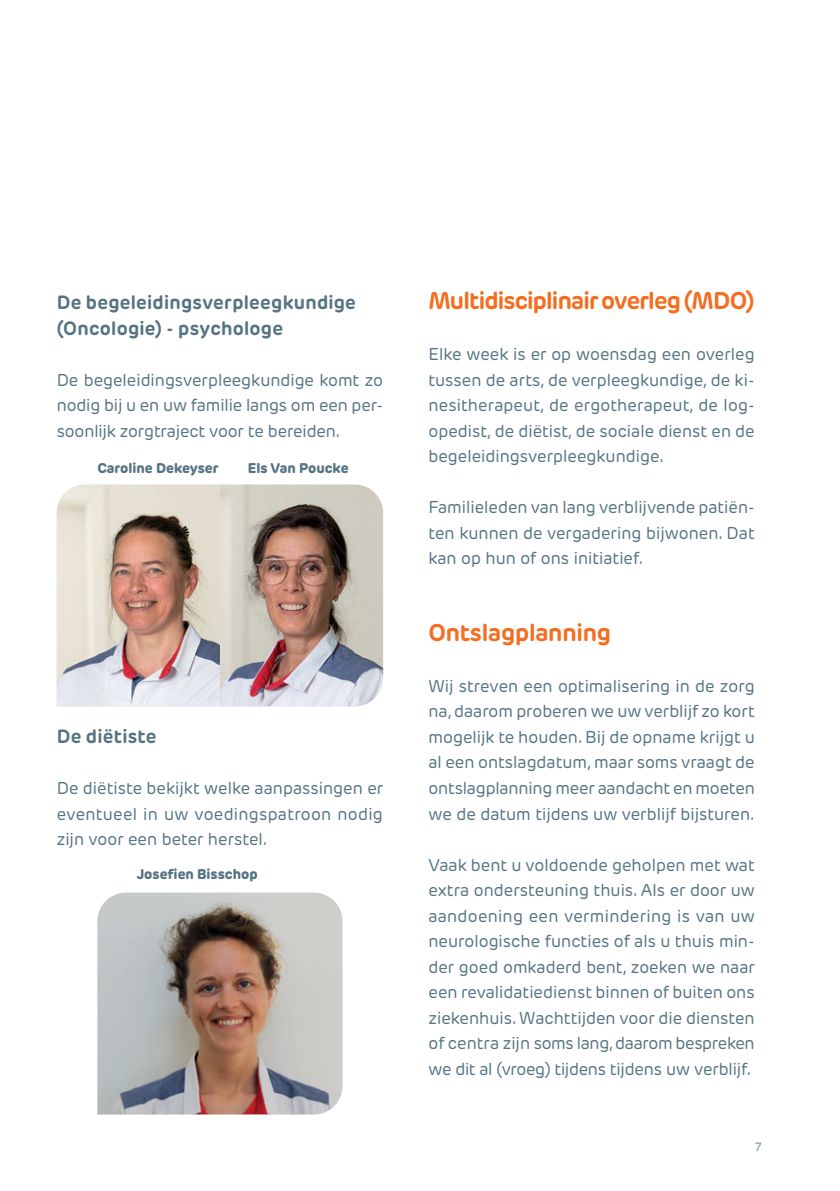
<style>
.page{position:relative;width:840px;height:1191px;background:#fff}
.page>*{position:absolute;margin:0;border:0;box-sizing:border-box;transform-origin:0 0}
.TITEL_N2{font:700 24px "New Rubrik";letter-spacing:-.035em;color:#f36e21}
.TITEL_N2-2{font:700 24px "New Rubrik";letter-spacing:-.01em;color:#f36e21}
.TITEL_N3{font:700 19px/25.6px "New Rubrik";letter-spacing:.01em;color:#557482}
.BROODTEKST{font:17px/25.6px "New Rubrik";color:#557482;text-align:justify}
.BROODTEKST-2{font:800 14px "New Rubrik";color:#557482}
.t1{font:600 12px "New Rubrik";color:#7fa8bc}
</style>
<div class="page">
<img style="left:57px;top:484px;width:326px;height:222px">
<img style="left:97px;top:892px;width:245px;height:222px">
<p class="TITEL_N3" style="left:57px;top:289px;width:300px">De begeleidingsverpleegkundige (Oncologie) - psychologe</p>
<p class="BROODTEKST" style="left:57px;top:367px;width:327px">De begeleidingsverpleegkundige komt zo nodig bij u en uw familie langs om een per&shy;soonlijk zorgtraject voor te bereiden.</p>
<p class="BROODTEKST-2" style="left:97px;top:459px;width:123px">Caroline Dekeyser</p>
<p class="BROODTEKST-2" style="left:248px;top:459px;width:102px">Els Van Poucke</p>
<p class="TITEL_N3" style="left:57px;top:723px;width:101px">De diëtiste</p>
<p class="BROODTEKST" style="left:57px;top:775px;width:328px">De diëtiste bekijkt welke aanpassingen er eventueel in uw voedingspatroon nodig zijn voor een beter herstel.</p>
<p class="BROODTEKST-2" style="left:137px;top:864px;width:122px">Josefien Bisschop</p>
<p class="TITEL_N2" style="left:428px;top:286px;width:327px">Multidisciplinair overleg (MDO)</p>
<p class="BROODTEKST" style="left:428px;top:341px;width:327px">Elke week is er op woensdag een overleg tussen de arts, de verpleegkundige, de ki&shy;nesitherapeut, de ergotherapeut, de log&shy;opedist, de diëtist, de sociale dienst en de begeleidingsverpleegkundige.</p>
<p class="BROODTEKST" style="left:428px;top:494px;width:327px">Familieleden van lang verblijvende patiën&shy;ten kunnen de vergadering bijwonen. Dat kan op hun of ons initiatief.</p>
<p class="TITEL_N2-2" style="left:428px;top:617px;width:184px">Ontslagplanning</p>
<p class="BROODTEKST" style="left:428px;top:673px;width:328px">Wij streven een optimalisering in de zorg na, daarom proberen we uw verblijf zo kort mogelijk te houden. Bij de opname krijgt u al een ontslagdatum, maar soms vraagt de ontslagplanning meer aandacht en moeten we de datum tijdens uw verblijf bijsturen.</p>
<p class="BROODTEKST" style="left:428px;top:851px;width:328px">Vaak bent u voldoende geholpen met wat extra ondersteuning thuis. Als er door uw aandoening een vermindering is van uw neurologische functies of als u thuis min&shy;der goed omkaderd bent, zoeken we naar een revalidatiedienst binnen of buiten ons ziekenhuis. Wachttijden voor die diensten of centra zijn soms lang, daarom bespreken we dit al (vroeg) tijdens tijdens uw verblijf.</p>
<p class="t1" style="left:754px;top:1139px;width:9px">7</p>
</div>
